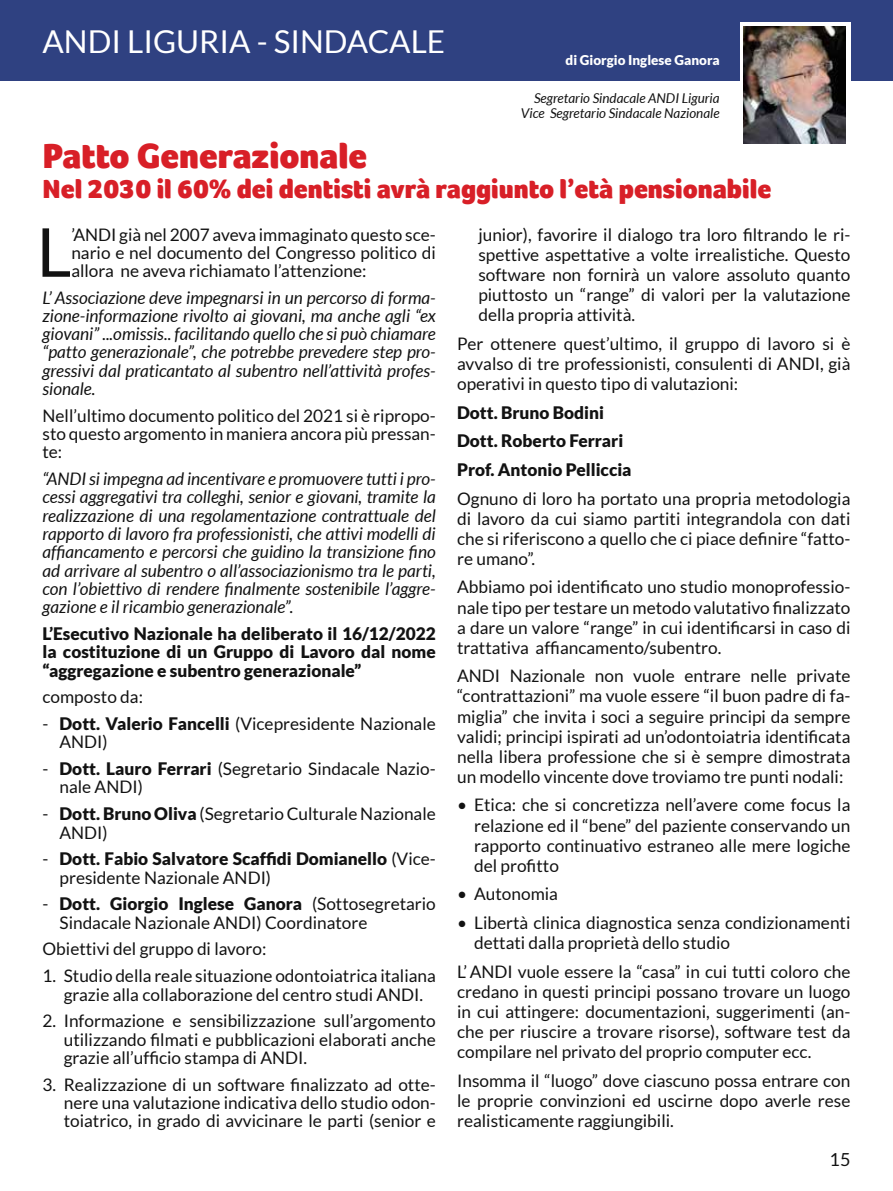
<style>
.page{position:relative;width:893px;height:1191px;background:#fff}
.page>*{position:absolute;margin:0;border:0;box-sizing:border-box;transform-origin:0 0}
.t1{font:67.5px "Lato";color:#121212}
.t2{font:900 36px "Foco";color:#d81f27}
.t3{font:31.5px "Lato";color:#fff}
.t4{font:900 27px "Foco";color:#d81f27}
.t5{font:18px "Lato";color:#121212}
.t6{font:17.25px/20.1px "Lato";color:#121212;text-align:justify}
.t7{font:italic 17.25px/18.3px "Lato";color:#121212;text-align:justify}
.t8{font:900 17.25px/18.3px "Lato";color:#121212}
.t9{font:italic 13.5px/15px "Lato";color:#121212;text-align:right}
.t10{font:900 13.5px "Lato";color:#fff}
.s1{font-weight:900}
.s2{font-weight:400}
</style>
<div class="page">
<div style="left:0;top:0;width:893px;height:81px;background:#2f4181"></div>
<div style="left:740px;top:22px;width:110px;height:129px;background:#fff"></div>
<img style="left:744px;top:26px;width:102px;height:117px">
<h3 class="t3" style="left:43px;top:24px;width:404px">ANDI LIGURIA - SINDACALE</h3>
<p class="t10" style="left:566px;top:52px;width:156px">di Giorgio Inglese Ganora</p>
<p class="t9" style="left:521px;top:91px;width:200px">Segretario Sindacale ANDI Liguria<br>Vice Segretario Sindacale Nazionale</p>
<h2 class="t2" style="left:43px;top:132px;width:326px">Patto Generazionale</h2>
<h3 class="t4" style="left:43px;top:171px;width:730px">Nel 2030 il 60% dei dentisti avrà raggiunto l’età pensionabile</h3>
<h1 class="t1" style="left:37px;top:215px;width:36px">L</h1>
<p class="t6" style="left:71px;top:225px;width:366px;line-height:18px">’ANDI già nel 2007 aveva immaginato questo sce&shy;nario e nel documento del Congresso politico di allora ne aveva richiamato l’attenzione:</p>
<p class="t7" style="left:43px;top:288px;width:395px">L’ Associazione deve impegnarsi in un percorso di forma&shy;zione-informazione rivolto ai giovani, ma anche agli “ex giovani” ...omissis.. facilitando quello che si può chiamare “patto generazionale”, che potrebbe prevedere step pro&shy;gressivi dal praticantato al subentro nell’attività profes&shy;sionale.</p>
<p class="t6" style="left:43px;top:406px;width:395px;line-height:18.3px">Nell’ultimo documento politico del 2021 si è ripropo&shy;sto questo argomento in maniera ancora più pressan&shy;te:</p>
<p class="t7" style="left:43px;top:470px;width:395px">“ANDI si impegna ad incentivare e promuovere tutti i pro&shy;cessi aggregativi tra colleghi, senior e giovani, tramite la realizzazione di una regolamentazione contrattuale del rapporto di lavoro fra professionisti, che attivi modelli di affiancamento e percorsi che guidino la transizione fino ad arrivare al subentro o all’associazionismo tra le parti, con l’obiettivo di rendere finalmente sostenibile l’aggre&shy;gazione e il ricambio generazionale”.</p>
<p class="t8" style="left:43px;top:624px;width:395px;text-align:justify">L’Esecutivo Nazionale ha deliberato il 16/12/2022 la costituzione di un Gruppo di Lavoro dal nome “aggregazione e subentro generazionale”</p>
<p class="t6" style="left:43px;top:687px;width:102px">composto da:</p>
<p class="t6" style="left:60px;top:714px;width:378px;line-height:18.3px;text-indent:-17px">- <span class="s1">Dott. Valerio Fancelli</span> (Vicepresidente Nazionale<br>ANDI)</p>
<p class="t6" style="left:60px;top:759px;width:378px;line-height:18.3px;text-indent:-17px">- <span class="s1">Dott. Lauro Ferrari</span> (Segretario Sindacale Nazio&shy;nale ANDI)</p>
<p class="t6" style="left:60px;top:804px;width:378px;line-height:18.3px;text-indent:-17px">- <span class="s1">Dott. Bruno Oliva</span> (Segretario Culturale Nazionale<br>ANDI)</p>
<p class="t8" style="left:60px;top:849px;width:378px;text-indent:-17px"><span class="s2">-</span> Dott. Fabio Salvatore Scaffidi Domianello <span class="s2">(Vice&shy;presidente Nazionale ANDI)</span></p>
<p class="t6" style="left:60px;top:895px;width:378px;line-height:18.3px;text-indent:-17px">- <span class="s1">Dott. Giorgio Inglese Ganora</span> (Sottosegretario<br>Sindacale Nazionale ANDI) Coordinatore</p>
<p class="t6" style="left:43px;top:939px;width:225px">Obiettivi del gruppo di lavoro:</p>
<p class="t6" style="left:43px;top:966px;width:395px;line-height:18.3px;text-align:center">1. Studio della reale situazione odontoiatrica italiana grazie alla collaborazione del centro studi ANDI.</p>
<p class="t6" style="left:64px;top:1011px;width:374px;line-height:18.3px;text-indent:-21px">2. Informazione e sensibilizzazione sull’argomento utilizzando filmati e pubblicazioni elaborati anche grazie all’ufficio stampa di ANDI.</p>
<p class="t6" style="left:64px;top:1075px;width:374px;line-height:18.3px;text-indent:-21px">3. Realizzazione di un software finalizzato ad otte&shy;nere una valutazione indicativa dello studio odon&shy;toiatrico, in grado di avvicinare le parti (senior e</p>
<p class="t6" style="left:478px;top:224px;width:374px">junior), favorire il dialogo tra loro filtrando le ri&shy;spettive aspettative a volte irrealistiche. Questo software non fornirà un valore assoluto quanto piuttosto un “range” di valori per la valutazione della propria attività.</p>
<p class="t6" style="left:457px;top:333px;width:395px">Per ottenere quest’ultimo, il gruppo di lavoro si è avvalso di tre professionisti, consulenti di ANDI, già operativi in questo tipo di valutazioni:</p>
<p class="t8" style="left:457px;top:398px;width:176px;line-height:28.7px">Dott. Bruno Bodini<br>Dott. Roberto Ferrari<br>Prof. Antonio Pelliccia</p>
<p class="t6" style="left:457px;top:488px;width:395px">Ognuno di loro ha portato una propria metodologia di lavoro da cui siamo partiti integrandola con dati che si riferiscono a quello che ci piace definire “fatto&shy;re umano”.</p>
<p class="t6" style="left:457px;top:577px;width:395px">Abbiamo poi identificato uno studio monoprofessio&shy;nale tipo per testare un metodo valutativo finalizzato a dare un valore “range” in cui identificarsi in caso di trattativa affiancamento/subentro.</p>
<p class="t6" style="left:457px;top:666px;width:395px">ANDI Nazionale non vuole entrare nelle private “contrattazioni” ma vuole essere “il buon padre di fa&shy;miglia” che invita i soci a seguire principi da sempre validi; principi ispirati ad un’odontoiatria identificata nella libera professione che si è sempre dimostrata un modello vincente dove troviamo tre punti nodali:</p>
<p class="t6" style="left:474px;top:795px;width:378px;text-indent:-17px">• Etica: che si concretizza nell’avere come focus la relazione ed il “bene” del paziente conservando un rapporto continuativo estraneo alle mere logiche del profitto</p>
<p class="t6" style="left:457px;top:884px;width:102px">• Autonomia</p>
<p class="t6" style="left:474px;top:912px;width:378px;text-indent:-17px">• Libertà clinica diagnostica senza condizionamenti dettati dalla proprietà dello studio</p>
<p class="t6" style="left:457px;top:961px;width:395px">L’ ANDI vuole essere la “casa” in cui tutti coloro che credano in questi principi possano trovare un luogo in cui attingere: documentazioni, suggerimenti (an&shy;che per riuscire a trovare risorse), software test da compilare nel privato del proprio computer ecc.</p>
<p class="t6" style="left:457px;top:1070px;width:395px">Insomma il “luogo” dove ciascuno possa entrare con le proprie convinzioni ed uscirne dopo averle rese realisticamente raggiungibili.</p>
<p class="t5" style="left:830px;top:1149px;width:22px">15</p>
</div>
